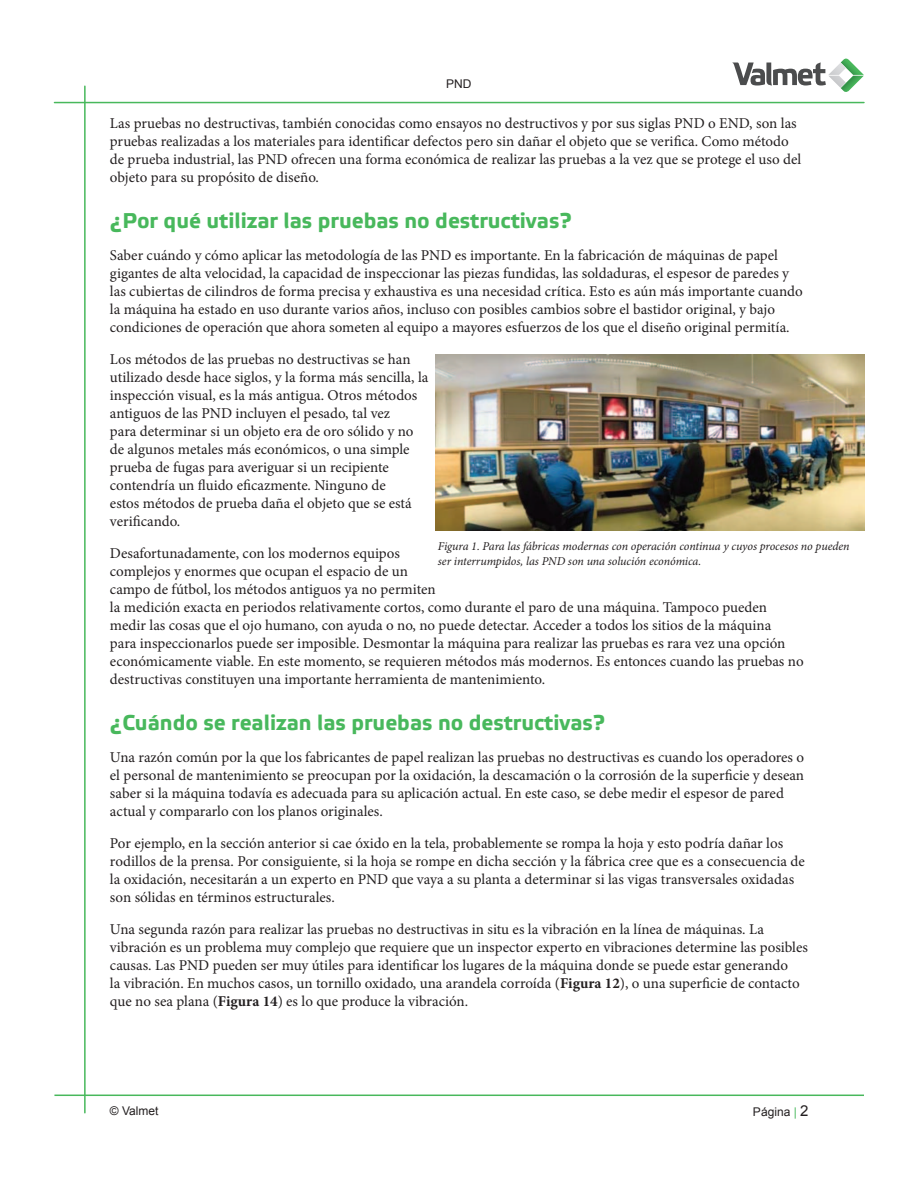
<style>
.page{position:relative;width:918px;height:1188px;background:#fff}
.page>*{position:absolute;margin:0;border:0;box-sizing:border-box;transform-origin:0 0}
.t1{font:700 21.3px "Etelka Text";color:#48b85c}
.t2{font:15px/18px "Minion Pro";color:#231f20}
.t3{font:italic 12px/15px "Minion Pro";letter-spacing:-.005em;color:#231f20}
.t4{font:12px "Arial";color:#231f20}
.s1{font-weight:700}
.s2{color:#48b85c}
.s3{font-size:15px}
</style>
<div class="page">
<hr style="left:54px;top:102px;width:810px;height:1px;background:#48b85c">
<hr style="left:54px;top:1095px;width:810px;height:1px;background:#48b85c">
<hr style="left:84px;top:86px;width:2px;height:1027px;background:#48b85c">
<svg style="left:732px;top:59px;width:132px;height:33px"></svg>
<img style="left:436px;top:355px;width:429px;height:175px">
<p class="t4" style="left:446px;top:76px;width:27px">PND</p>
<p class="t2" style="left:110px;top:114px;width:693px">Las pruebas no destructivas, también conocidas como ensayos no destructivos y por sus siglas PND o END, son las pruebas realizadas a los materiales para identificar defectos pero sin dañar el objeto que se verifica. Como método de prueba industrial, las PND ofrecen una forma económica de realizar las pruebas a la vez que se protege el uso del objeto para su propósito de diseño.</p>
<h1 class="t1" style="left:110px;top:207px;width:463px">¿Por qué utilizar las pruebas no destructivas?</h1>
<p class="t2" style="left:110px;top:246px;width:694px">Saber cuándo y cómo aplicar las metodología de las PND es importante. En la fabricación de máquinas de papel gigantes de alta velocidad, la capacidad de inspeccionar las piezas fundidas, las soldaduras, el espesor de paredes y las cubiertas de cilindros de forma precisa y exhaustiva es una necesidad crítica. Esto es aún más importante cuando la máquina ha estado en uso durante varios años, incluso con posibles cambios sobre el bastidor original, y bajo condiciones de operación que ahora someten al equipo a mayores esfuerzos de los que el diseño original permitía.</p>
<p class="t2" style="left:110px;top:350px;width:320px">Los métodos de las pruebas no destructivas se han utilizado desde hace siglos, y la forma más sencilla, la inspección visual, es la más antigua. Otros métodos antiguos de las PND incluyen el pesado, tal vez<br>para determinar si un objeto era de oro sólido y no de algunos metales más económicos, o una simple prueba de fugas para averiguar si un recipiente contendría un fluido eficazmente. Ninguno de<br>estos métodos de prueba daña el objeto que se está verificando.</p>
<p class="t2" style="left:110px;top:544px;width:695px">Desafortunadamente, con los modernos equipos<br>complejos y enormes que ocupan el espacio de un<br>campo de fútbol, los métodos antiguos ya no permiten<br>la medición exacta en periodos relativamente cortos, como durante el paro de una máquina. Tampoco pueden medir las cosas que el ojo humano, con ayuda o no, no puede detectar. Acceder a todos los sitios de la máquina<br>para inspeccionarlos puede ser imposible. Desmontar la máquina para realizar las pruebas es rara vez una opción económicamente viable. En este momento, se requieren métodos más modernos. Es entonces cuando las pruebas no destructivas constituyen una importante herramienta de mantenimiento.</p>
<h1 class="t1" style="left:110px;top:709px;width:497px">¿Cuándo se realizan las pruebas no destructivas?</h1>
<p class="t2" style="left:110px;top:748px;width:696px">Una razón común por la que los fabricantes de papel realizan las pruebas no destructivas es cuando los operadores o el personal de mantenimiento se preocupan por la oxidación, la descamación o la corrosión de la superficie y desean saber si la máquina todavía es adecuada para su aplicación actual. En este caso, se debe medir el espesor de pared actual y compararlo con los planos originales.</p>
<p class="t2" style="left:110px;top:834px;width:696px">Por ejemplo, en la sección anterior si cae óxido en la tela, probablemente se rompa la hoja y esto podría dañar los rodillos de la prensa. Por consiguiente, si la hoja se rompe en dicha sección y la fábrica cree que es a consecuencia de la oxidación, necesitarán a un experto en PND que vaya a su planta a determinar si las vigas transversales oxidadas son sólidas en términos estructurales.</p>
<p class="t2" style="left:110px;top:920px;width:700px">Una segunda razón para realizar las pruebas no destructivas in situ es la vibración en la línea de máquinas. La vibración es un problema muy complejo que requiere que un inspector experto en vibraciones determine las posibles causas. Las PND pueden ser muy útiles para identificar los lugares de la máquina donde se puede estar generando<br>la vibración. En muchos casos, un tornillo oxidado, una arandela corroída (<span class="s1">Figura 12</span>), o una superficie de contacto que no sea plana (<span class="s1">Figura 14</span>) es lo que produce la vibración.</p>
<p class="t3" style="left:438px;top:539px;width:413px">Figura 1. Para las fábricas modernas con operación continua y cuyos procesos no pueden ser interrumpidos, las PND son una solución económica.</p>
<p class="t4" style="left:110px;top:1103px;width:50px">© Valmet</p>
<p class="t4" style="left:753px;top:1104px;width:57px">Página <span class="s2">|</span> <span class="s3">2</span></p>
</div>
